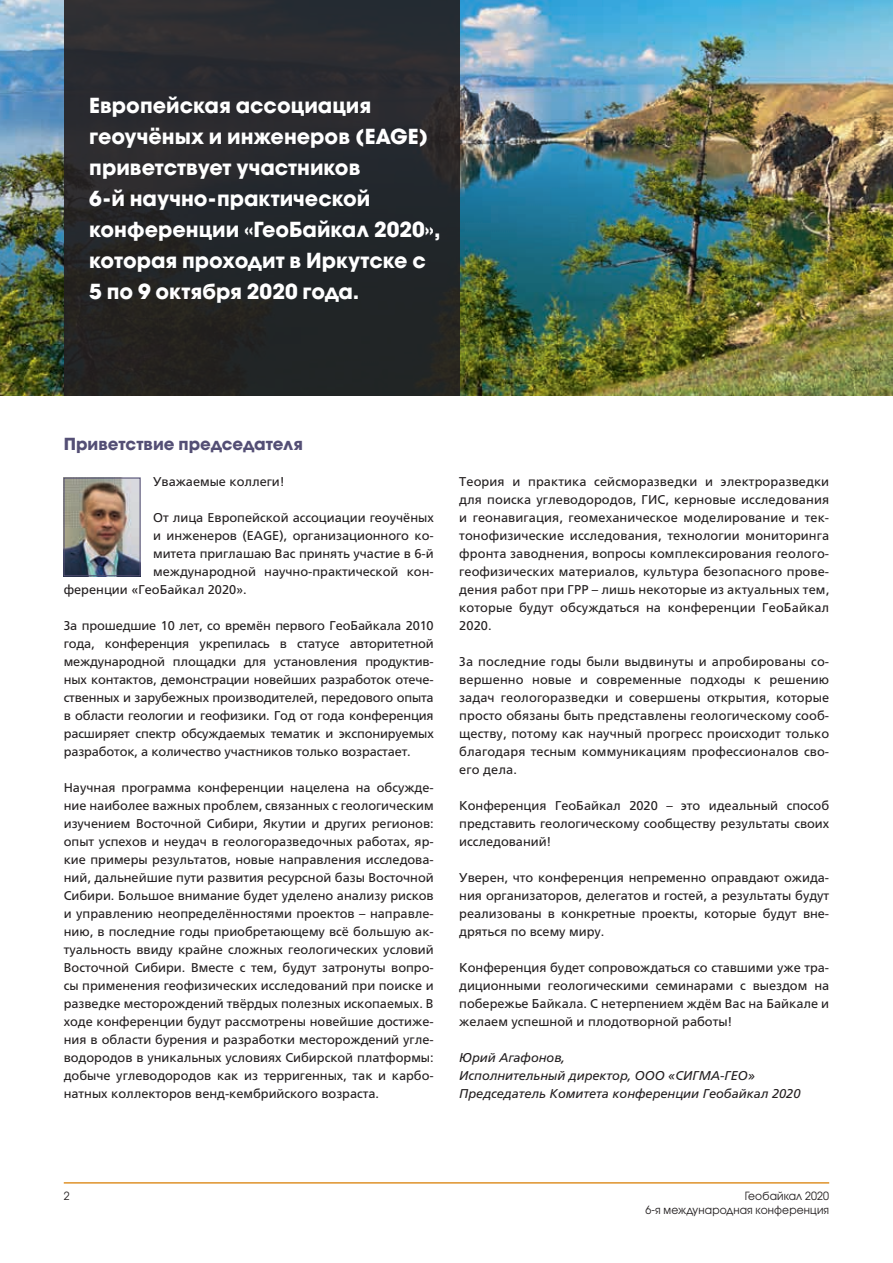
<style>
.page{position:relative;width:893px;height:1263px;background:#fff}
.page>*{position:absolute;margin:0;border:0;box-sizing:border-box;transform-origin:0 0}
._02-_Kop_1{font:700 20.55px/30.9px "Avant Garde Gothic ITC";color:#fff}
._02-_Kop_1-2{font:700 16.5px "Avant Garde Gothic ITC";color:#544f75}
._00-BODY_tekst_RUS{font:12.75px/18px "Frutiger LTCYR";color:#231f20;text-align:justify}
._00-BODY_tekst_RUS-2{font:italic 12.75px "Frutiger LTCYR";color:#231f20}
.t1{font:11.25px/13.5px "Avant Garde Gothic ITC";letter-spacing:.015em;color:#231f20;text-align:right;scale:.95 1}
</style>
<div class="page">
<hr style="left:64px;top:1182px;width:765px;height:1px;background:#de922b">
<img style="left:66px;top:480px;width:72px;height:94px">
<div style="left:64px;top:478px;width:76px;height:98px;border:1px solid #544f75"></div>
<img style="left:0;top:0;width:893px;height:396px">
<div style="left:64px;top:0;width:395px;height:396px;background:linear-gradient(to right,#292829,#24282c)"></div>
<p class="_02-_Kop_1" style="left:89px;top:91px;width:353px">Европейская ассоциация геоучёных и инженеров (EAGE) приветствует участников<br>6-й научно-практической конференции «ГеоБайкал 2020», которая проходит в Иркутске с<br>5 по 9 октября 2020 года.</p>
<p class="_02-_Kop_1-2" style="left:64px;top:433px;width:241px">Приветствие председателя</p>
<p class="_00-BODY_tekst_RUS" style="left:153px;top:473px;width:133px">Уважаемые коллеги!</p>
<p class="_00-BODY_tekst_RUS" style="left:153px;top:509px;width:282px">От лица Европейской ассоциации геоучёных</p>
<p class="_00-BODY_tekst_RUS" style="left:153px;top:527px;width:282px">и инженеров (EAGE), организационного ко-</p>
<p class="_00-BODY_tekst_RUS" style="left:153px;top:545px;width:282px">митета приглашаю Вас принять участие в 6-й</p>
<p class="_00-BODY_tekst_RUS" style="left:153px;top:563px;width:282px">международной научно-практической кон-</p>
<p class="_00-BODY_tekst_RUS" style="left:64px;top:581px;width:185px">ференции «ГеоБайкал 2020».</p>
<p class="_00-BODY_tekst_RUS" style="left:64px;top:617px;width:371px">За прошедшие 10 лет, со времён первого ГеоБайкала 2010 года, конференция укрепилась в статусе авторитетной международной площадки для установления продуктив&shy;ных контактов, демонстрации новейших разработок отече&shy;ственных и зарубежных производителей, передового опыта в области геологии и геофизики. Год от года конференция расширяет спектр обсуждаемых тематик и экспонируемых разработок, а количество участников только возрастает.</p>
<p class="_00-BODY_tekst_RUS" style="left:64px;top:779px;width:371px">Научная программа конференции нацелена на обсужде&shy;ние наиболее важных проблем, связанных с геологическим изучением Восточной Сибири, Якутии и других регионов: опыт успехов и неудач в геологоразведочных работах, яр&shy;кие примеры результатов, новые направления исследова&shy;ний, дальнейшие пути развития ресурсной базы Восточной Сибири. Большое внимание будет уделено анализу рисков и управлению неопределённостями проектов – направле&shy;нию, в последние годы приобретающему всё большую ак&shy;туальность ввиду крайне сложных геологических условий Восточной Сибири. Вместе с тем, будут затронуты вопро&shy;сы применения геофизических исследований при поиске и разведке месторождений твёрдых полезных ископаемых. В ходе конференции будут рассмотрены новейшие достиже&shy;ния в области бурения и разработки месторождений угле&shy;водородов в уникальных условиях Сибирской платформы: добыче углеводородов как из терригенных, так и карбо&shy;натных коллекторов венд-кембрийского возраста.</p>
<p class="_00-BODY_tekst_RUS" style="left:459px;top:473px;width:371px">Теория и практика сейсморазведки и электроразведки для поиска углеводородов, ГИС, керновые исследования и геонавигация, геомеханическое моделирование и тек&shy;тонофизические исследования, технологии мониторинга фронта заводнения, вопросы комплексирования геолого&shy;геофизических материалов, культура безопасного прове&shy;дения работ при ГРР – лишь некоторые из актуальных тем, которые будут обсуждаться на конференции ГеоБайкал 2020.</p>
<p class="_00-BODY_tekst_RUS" style="left:459px;top:653px;width:371px">За последние годы были выдвинуты и апробированы со&shy;вершенно новые и современные подходы к решению задач геологоразведки и совершены открытия, которые просто обязаны быть представлены геологическому сооб&shy;ществу, потому как научный прогресс происходит только благодаря тесным коммуникациям профессионалов сво&shy;его дела.</p>
<p class="_00-BODY_tekst_RUS" style="left:459px;top:797px;width:371px">Конференция ГеоБайкал 2020 – это идеальный способ представить геологическому сообществу результаты своих исследований!</p>
<p class="_00-BODY_tekst_RUS" style="left:459px;top:869px;width:371px">Уверен, что конференция непременно оправдают ожида&shy;ния организаторов, делегатов и гостей, а результаты будут реализованы в конкретные проекты, которые будут вне&shy;дряться по всему миру.</p>
<p class="_00-BODY_tekst_RUS" style="left:459px;top:959px;width:371px">Конференция будет сопровождаться со ставшими уже тра&shy;диционными геологическими семинарами с выездом на побережье Байкала. С нетерпением ждём Вас на Байкале и желаем успешной и плодотворной работы!</p>
<p class="_00-BODY_tekst_RUS-2" style="left:459px;top:1051px;width:107px">Юрий Агафонов,</p>
<p class="_00-BODY_tekst_RUS-2" style="left:459px;top:1069px;width:297px">Исполнительный директор, ООО «СИГМА-ГЕО»</p>
<p class="_00-BODY_tekst_RUS-2" style="left:459px;top:1087px;width:343px">Председатель Комитета конференции Геобайкал 2020</p>
<p class="t1" style="left:64px;top:1189px;width:8px">2</p>
<p class="t1" style="left:645px;top:1189px;width:195px">Геобайкал 2020<br>6-я международная конференция</p>
</div>
